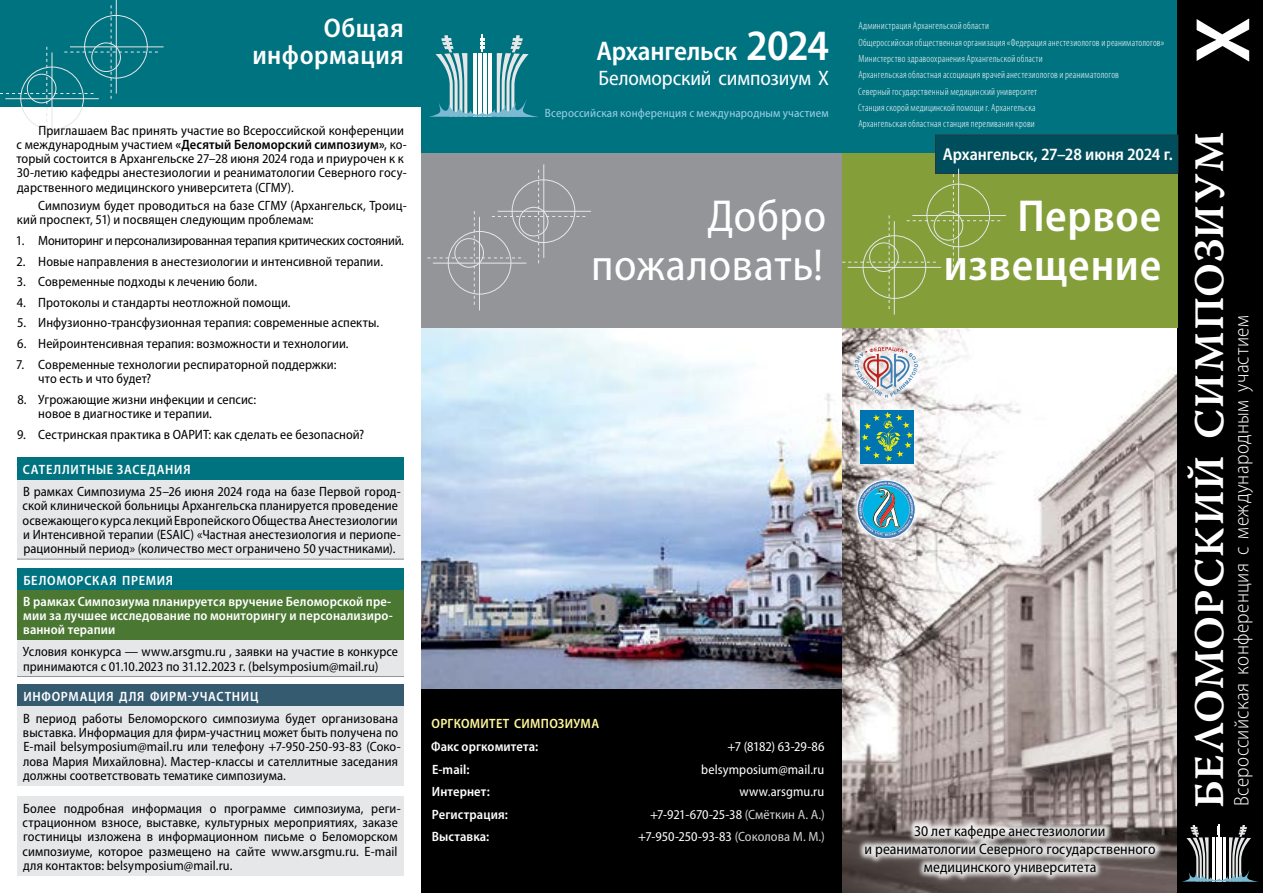
<style>
.page{position:relative;width:1263px;height:893px;background:#fff}
.page>*{position:absolute;margin:0;border:0;box-sizing:border-box;transform-origin:0 0}
.t1{font:600 78px "Myriad Pro";color:#fff}
.t2{font:semi-condensed 45px/49.2px "Myriad Pro";letter-spacing:.015em;color:#fff;text-align:right}
.t3{font:600 semi-condensed 45px/49.2px "Myriad Pro";letter-spacing:.015em;color:#fff;text-align:right}
.t4{font:42px "Warnock Pro Semibold Capt";letter-spacing:.025em;color:#fff}
.t5{font:600 semi-condensed 27px/27px "Myriad Pro";letter-spacing:.015em;color:#fff;text-align:right}
.t6{font:600 semi-condensed 27px "Myriad Pro";letter-spacing:-.005em;color:#fff}
.t7{font:300 semi-condensed 21px "Myriad Pro";letter-spacing:.015em;color:#fff}
.t8{font:semi-condensed 21px "Myriad Pro";letter-spacing:-.005em;color:#fff}
.t9{font:600 semi-condensed 17.25px "Myriad Pro";letter-spacing:-.005em;color:#fff}
.t10{font:semi-condensed 15px/18px "Myriad Pro";color:#000;text-align:center}
.t11{font:semi-condensed 13.5px/14.2px "Myriad Pro";letter-spacing:.005em;color:#000}
.t12{font:600 semi-condensed 13.5px/22.5px "Myriad Pro";letter-spacing:.01em;color:#fff}
.t13{font:semi-condensed 13.5px/22.5px "Myriad Pro";letter-spacing:.005em;color:#fff;text-align:right}
.t14{font:semi-condensed 13.5px "Myriad Pro";letter-spacing:-.02em;color:#000}
.t15{font:600 semi-condensed 13.5px "Myriad Pro";letter-spacing:.055em;color:#fff}
.t16{font:600 semi-condensed 13.5px "Myriad Pro";letter-spacing:.025em;color:#fff799}
.t17{font:600 semi-condensed 13.5px "Myriad Pro";letter-spacing:.07em;color:#fff}
.t18{font:semi-condensed 12px "Myriad Pro";letter-spacing:.01em;color:#9dcfe6}
.t19{font:300 condensed 10.5px/16.4px "Myriad Pro";letter-spacing:.015em;color:#fff}
.s1{font-weight:600}
.s2{font-size:43.5px}
.s3{color:#d1d3d4}
</style>
<div class="page">
<img style="left:842px;top:327px;width:336px;height:566px">
<img style="left:421px;top:327px;width:421px;height:363px">
<div style="left:0;top:0;width:421px;height:106px;background:#007381"></div>
<div style="left:842px;top:0;width:336px;height:153px;background:#007381"></div>
<div style="left:421px;top:0;width:421px;height:153px;background:#007381"></div>
<div style="left:421px;top:690px;width:421px;height:203px;background:#000"></div>
<div style="left:1178px;top:0;width:85px;height:893px;background:#000"></div>
<div style="left:842px;top:153px;width:336px;height:174px;background:#849e3a"></div>
<div style="left:421px;top:153px;width:421px;height:174px;background:#939598"></div>
<svg style="left:1182px;top:825px;width:76px;height:57px"></svg>
<div style="left:851px;top:401px;width:69px;height:69px;background:#fff;opacity:.75"></div>
<div style="left:860px;top:410px;width:54px;height:53px;background:#0074b1"></div>
<svg style="left:861px;top:412px;width:52px;height:50px"></svg>
<div style="left:851px;top:474px;width:70px;height:72px;background:#fff;opacity:.75"></div>
<div style="left:857px;top:480px;width:58px;height:59px;border:1px solid #fff;border-radius:50%"></div>
<svg style="left:859px;top:482px;width:54px;height:54px;background:#5ea9c6"></svg>
<div style="left:935px;top:135px;width:243px;height:38px;background:#004e5c"></div>
<div style="left:935px;top:135px;width:243px;height:38px;border:1px solid #243842"></div>
<svg style="left:429px;top:35px;width:109px;height:82px"></svg>
<hr style="left:52px;top:52px;width:1px;height:94px;background:#e6e7e8">
<hr style="left:70px;top:46px;width:94px;height:1px;background:#e6e7e8">
<hr style="left:116px;top:0;width:1px;height:94px;background:#e6e7e8">
<svg style="left:0;top:5px;width:158px;height:135px"></svg>
<hr style="left:479px;top:217px;width:1px;height:93px;background:#e6e7e8">
<hr style="left:497px;top:211px;width:94px;height:1px;background:#e6e7e8">
<hr style="left:543px;top:164px;width:1px;height:94px;background:#e6e7e8">
<svg style="left:427px;top:170px;width:158px;height:135px"></svg>
<hr style="left:894px;top:221px;width:1px;height:94px;background:#e6e7e8">
<hr style="left:912px;top:215px;width:94px;height:1px;background:#e6e7e8">
<hr style="left:958px;top:169px;width:1px;height:93px;background:#e6e7e8">
<svg style="left:842px;top:174px;width:158px;height:135px"></svg>
<div style="left:853px;top:813px;width:314px;height:74px;background:#fff;opacity:.5"></div>
<div style="left:859px;top:817px;width:302px;height:65px;background:#fff;opacity:.75"></div>
<div style="left:849px;top:341px;width:76px;height:63px;background:#fff;opacity:.75"></div>
<svg style="left:855px;top:347px;width:63px;height:50px"></svg>
<div style="left:17px;top:685px;width:387px;height:22px;background:#355b71"></div>
<div style="left:17px;top:707px;width:387px;height:79px;background:#e6e7e8"></div>
<div style="left:17px;top:797px;width:387px;height:79px;background:#e6e7e8"></div>
<div style="left:17px;top:568px;width:387px;height:22px;background:#007381"></div>
<div style="left:17px;top:590px;width:387px;height:50px;background:#4a7731"></div>
<div style="left:17px;top:640px;width:387px;height:36px;background:#e6e7e8"></div>
<hr style="left:17px;top:676px;width:387px;height:1px;background:#939598">
<div style="left:17px;top:458px;width:387px;height:22px;background:#007381"></div>
<div style="left:17px;top:480px;width:387px;height:79px;background:#e6e7e8"></div>
<hr style="left:17px;top:559px;width:387px;height:1px;background:#939598">
<h3 class="t5" style="left:252px;top:15px;width:153px">Общая информация</h3>
<p class="t11" style="left:16px;top:123px;width:392px;text-indent:22px">Приглашаем Вас принять участие во Всероссийской конференции с международным участием <span class="s1">«Десятый Беломорский симпозиум»</span>, ко&shy;торый состоится в Архангельске 27–28 июня 2024 года и приурочен к к 30-летию кафедры анестезиологии и реаниматологии Северного госу&shy;дарственного медицинского университета (СГМУ).</p>
<p class="t11" style="left:17px;top:199px;width:391px;text-indent:21px">Симпозиум будет проводиться на базе СГМУ (Архангельск, Троиц&shy;кий проспект, 51) и посвящен следующим проблемам:</p>
<p class="t14" style="left:16px;top:233px;width:390px">1. Мониторинг и персонализированная терапия критических состояний.</p>
<p class="t11" style="left:17px;top:254px;width:368px">2. Новые направления в анестезиологии и интенсивной терапии.</p>
<p class="t11" style="left:17px;top:275px;width:242px">3. Современные подходы к лечению боли.</p>
<p class="t11" style="left:17px;top:295px;width:275px">4. Протоколы и стандарты неотложной помощи.</p>
<p class="t11" style="left:17px;top:316px;width:364px">5. Инфузионно-трансфузионная терапия: современные аспекты.</p>
<p class="t11" style="left:17px;top:337px;width:333px">6. Нейроинтенсивная терапия: возможности и технологии.</p>
<p class="t11" style="left:38px;top:357px;width:300px;text-indent:-22px">7. Современные технологии респираторной поддержки: что есть и что будет?</p>
<p class="t11" style="left:38px;top:392px;width:219px;text-indent:-21px">8. Угрожающие жизни инфекции и сепсис: новое в диагностике и терапии.</p>
<p class="t11" style="left:17px;top:427px;width:349px">9. Сестринская практика в ОАРИТ: как сделать ее безопасной?</p>
<p class="t17" style="left:23px;top:462px;width:169px">Сателлитные заседания</p>
<p class="t11" style="left:23px;top:485px;width:380px">В рамках Симпозиума 25–26 июня 2024 года на базе Первой город&shy;ской клинической больницы Архангельска планируется проведение освежающего курса лекций Европейского Общества Анестезиологии и Интенсивной терапии (ESAIC) «Частная анестезиология и периопе&shy;рационный период» (количество мест ограничено 50 участниками).</p>
<p class="t12" style="left:23px;top:570px;width:370px;line-height:21.1px">Беломорская п ремия<br>В рамках Симпозиума планируется вручение Беломорской пре-</p>
<p class="t12" style="left:23px;top:608px;width:371px;line-height:14.2px">мии за лучшее исследование по мониторингу и персонализиро&shy;ванной терапии</p>
<p class="t11" style="left:23px;top:645px;width:377px">Условия конкурса — www.arsgmu.ru , заявки на участие в конкурсе принимаются с 01.10.2023 по 31.12.2023 г. (belsymposium@mail.ru)</p>
<p class="t15" style="left:23px;top:689px;width:236px">Информация для фирм-участниц</p>
<p class="t11" style="left:23px;top:712px;width:379px">В период работы Беломорского симпозиума будет организована выставка. Информация для фирм-участниц может быть получена по E-mail belsymposium@mail.ru или телефону +7-950-250-93-83 (Соко&shy;лова Мария Михайловна). Мастер-классы и сателлитные заседания должны соответствовать тематике симпозиума.</p>
<p class="t11" style="left:23px;top:802px;width:380px">Более подробная информация о программе симпозиума, реги&shy;страционном взносе, выставке, культурных мероприятиях, заказе гостиницы изложена в информационном письме о Беломорском симпозиуме, которое размещено на сайте www.arsgmu.ru. E-mail для контактов: belsymposium@mail.ru.</p>
<h3 class="t6" style="left:596px;top:36px;width:234px">Архангельск <span class="s2">2024</span></h3>
<h3 class="t8" style="left:598px;top:67px;width:232px">Беломорский симпозиум X</h3>
<p class="t18" style="left:545px;top:106px;width:285px">Всероссийская конференция с международным участием</p>
<h2 class="t2" style="left:591px;top:192px;width:237px">Добро пожаловать!</h2>
<p class="t16" style="left:432px;top:716px;width:168px">Оргкомитет симпозиума</p>
<p class="t12" style="left:431px;top:735px;width:108px">Факс оргкомитета:<br>E-mail:<br>Интернет:<br>Регистрация:<br>Выставка:</p>
<p class="t13" style="left:638px;top:735px;width:188px">+7 (8182) 63-29-86 belsymposium@mail.ru www.arsgmu.ru<br>+7-921-670-25-38 <span class="s3">(Смёткин А. А.) </span>+7-950-250-93-83 <span class="s3">(Соколова М. М.)</span></p>
<p class="t19" style="left:858px;top:18px;width:308px">Администрация Архангельской области<br>Общероссийская общественная организация «Федерация анестезиологов и реаниматологов» Министерство здравоохранения Архангельской области<br>Архангельская областная ассоциация врачей анестезиологов и реаниматологов<br>Северный государственный медицинский университет<br>Станция скорой медицинской помощи г. Архангельска<br>Архангельская областная станция переливания крови</p>
<p class="t9" style="left:943px;top:145px;width:231px">Архангельск, 27–28 июня 2024 г.</p>
<h2 class="t3" style="left:944px;top:192px;width:219px">Первое извещение</h2>
<p class="t10" style="left:865px;top:822px;width:293px">30 лет кафедре анестезиологии<br>и реаниматологии Северного государственного медицинского университета</p>
<h1 class="t1" style="left:1173px;top:63px;width:48px;rotate:-90deg">X</h1>
<h3 class="t4" style="left:1184px;top:808px;width:678px;rotate:-90deg">Беломорский симпозиум</h3>
<h3 class="t7" style="left:1230px;top:806px;width:492px;rotate:-90deg">Всероссийская конференция с международным участием</h3>
</div>
